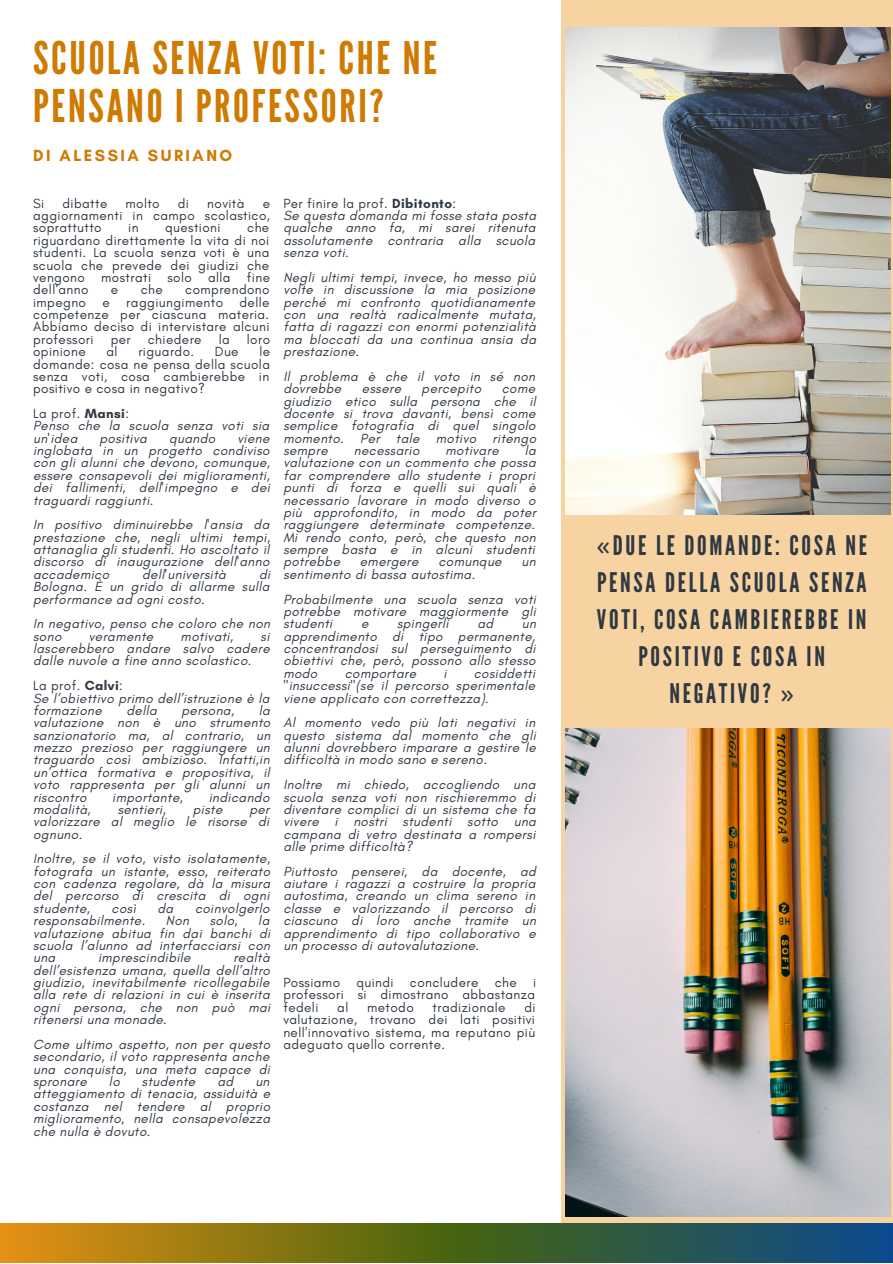
<style>
.page{position:relative;width:893px;height:1264px;background:#fff}
.page>*{position:absolute;margin:0;border:0;box-sizing:border-box;transform-origin:0 0}
.t1{font:45px/48.3px "League Gothic";letter-spacing:.06em;color:#cf7a00}
.t2{font:27px/37px "League Gothic";letter-spacing:.1em;color:#303841;text-align:center}
.t3{font:700 16.5px "Glacial Indifference";letter-spacing:.15em;color:#cf7a00}
.t4{font:italic 13.5px/12.3px "Glacial Indifference";letter-spacing:.03em;color:#303841;text-align:justify}
.t5{font:13.5px/12.3px "Glacial Indifference";letter-spacing:.03em;color:#303841;text-align:justify}
.s1{font-weight:700}
.s2{font-family:"Noto Sans"}
</style>
<div class="page">
<div style="left:561px;top:0;width:331px;height:1262px;background:#f6d3a1"></div>
<svg style="left:0;top:1223px;width:892px;height:39px;background:#60692f"></svg>
<img style="left:565px;top:27px;width:325px;height:487px">
<img style="left:565px;top:728px;width:325px;height:488px">
<p class="t1" style="left:33px;top:35px;width:405px">SCUOLA SENZA VOTI: CHE NE<br>PENSANO I PROFESSORI?</p>
<p class="t3" style="left:33px;top:145px;width:201px">DI ALESSIA SURIANO</p>
<p class="t5" style="left:33px;top:197px;width:13px">Si</p>
<p class="t5" style="left:62px;top:197px;width:46px">dibatte</p>
<p class="t5" style="left:125px;top:197px;width:36px">molto</p>
<p class="t5" style="left:178px;top:197px;width:13px">di</p>
<p class="t5" style="left:207px;top:197px;width:39px">novità</p>
<p class="t5" style="left:33px;top:197px;width:238px;text-indent:229px">e aggiornamenti in campo scolastico, soprattutto</p>
<p class="t5" style="left:33px;top:221px;width:238px;text-indent:214px">che riguardano direttamente la vita di noi studenti. La scuola senza voti è una scuola che prevede dei giudizi che vengono mostrati solo alla fine dell'anno</p>
<p class="t5" style="left:128px;top:221px;width:12px">in</p>
<p class="t5" style="left:165px;top:221px;width:57px">questioni</p>
<p class="t5" style="left:33px;top:283px;width:238px;text-indent:152px">comprendono impegno e raggiungimento delle competenze per ciascuna materia.<br>Abbiamo deciso di intervistare alcuni professori</p>
<p class="t5" style="left:111px;top:283px;width:9px">e</p>
<p class="t5" style="left:141px;top:283px;width:24px">che</p>
<p class="t5" style="left:111px;top:333px;width:22px">per</p>
<p class="t5" style="left:148px;top:333px;width:55px">chiedere</p>
<p class="t5" style="left:219px;top:333px;width:13px">la</p>
<p class="t5" style="left:247px;top:333px;width:25px">loro</p>
<p class="t5" style="left:33px;top:345px;width:238px;text-indent:226px">le domande: cosa ne pensa della scuola senza voti, cosa cambierebbe in positivo e cosa in negativo?</p>
<p class="t5" style="left:33px;top:407px;width:97px">La prof. <span class="s1">Mansi</span>:</p>
<p class="t4" style="left:33px;top:419px;width:238px">Penso che la scuola senza voti sia un'idea</p>
<p class="t5" style="left:33px;top:345px;width:54px">opinione</p>
<p class="t5" style="left:106px;top:345px;width:13px">al</p>
<p class="t5" style="left:138px;top:345px;width:57px">riguardo.</p>
<p class="t5" style="left:215px;top:345px;width:25px">Due</p>
<p class="t4" style="left:99px;top:432px;width:49px">positiva</p>
<p class="t4" style="left:169px;top:432px;width:48px">quando</p>
<p class="t4" style="left:33px;top:432px;width:238px;text-indent:204px">viene inglobata in un progetto condiviso con gli alunni che devono, comunque, essere consapevoli dei miglioramenti, dei fallimenti, dell'impegno e dei traguardi raggiunti.</p>
<p class="t4" style="left:33px;top:518px;width:238px">In positivo diminuirebbe l'ansia da prestazione che, negli ultimi tempi, attanaglia gli studenti. Ho ascoltato il discorso di inaugurazione dell'anno accademico</p>
<p class="t4" style="left:33px;top:568px;width:239px;text-indent:226px">di Bologna. È un grido di allarme sulla performance ad ogni costo.</p>
<p class="t4" style="left:33px;top:617px;width:238px">In negativo, penso che coloro che non sono</p>
<p class="t4" style="left:142px;top:568px;width:85px">dell'università</p>
<p class="t4" style="left:89px;top:629px;width:66px">veramente</p>
<p class="t4" style="left:181px;top:629px;width:54px">motivati,</p>
<p class="t4" style="left:33px;top:629px;width:238px;text-indent:227px">si lascerebbero andare salvo cadere dalle nuvole a fine anno scolastico.</p>
<p class="t5" style="left:33px;top:679px;width:91px">La prof. <span class="s1">Calvi</span>:</p>
<p class="t4" style="left:33px;top:691px;width:238px">Se l’obiettivo primo dell’istruzione è la formazione</p>
<p class="t4" style="left:33px;top:704px;width:239px;text-indent:226px">la valutazione non è uno strumento sanzionatorio ma, al contrario, un mezzo prezioso per raggiungere un traguardo così ambizioso. Infatti,in un’ottica formativa e propositiva, il voto rappresenta per gli alunni un riscontro</p>
<p class="t4" style="left:126px;top:704px;width:32px">della</p>
<p class="t4" style="left:181px;top:704px;width:54px">persona,</p>
<p class="t4" style="left:112px;top:790px;width:72px">importante,</p>
<p class="t4" style="left:209px;top:790px;width:62px">indicando</p>
<p class="t4" style="left:33px;top:803px;width:59px">modalità,</p>
<p class="t4" style="left:118px;top:803px;width:50px">sentieri,</p>
<p class="t4" style="left:193px;top:803px;width:31px">piste</p>
<p class="t4" style="left:33px;top:803px;width:238px;text-indent:216px">per valorizzare al meglio le risorse di ognuno.</p>
<p class="t4" style="left:33px;top:852px;width:238px">Inoltre, se il voto, visto isolatamente, fotografa un istante, esso, reiterato con cadenza regolare, dà la misura del percorso di crescita di ogni studente,</p>
<p class="t4" style="left:112px;top:902px;width:26px">così</p>
<p class="t4" style="left:157px;top:902px;width:17px">da</p>
<p class="t4" style="left:195px;top:902px;width:76px">coinvolgerlo</p>
<p class="t4" style="left:33px;top:914px;width:114px">responsabilmente.</p>
<p class="t4" style="left:166px;top:914px;width:25px">Non</p>
<p class="t4" style="left:210px;top:914px;width:29px">solo,</p>
<p class="t4" style="left:33px;top:914px;width:239px;text-indent:225px">la valutazione abitua fin dai banchi di scuola l’alunno ad interfacciarsi con una</p>
<p class="t4" style="left:33px;top:951px;width:239px;text-indent:200px">realtà dell’esistenza umana, quella dell’altro giudizio, inevitabilmente ricollegabile alla rete di relazioni in cui è inserita ogni persona, che non può mai ritenersi una monade.</p>
<p class="t4" style="left:33px;top:1038px;width:238px">Come ultimo aspetto, non per questo secondario, il voto rappresenta anche una conquista, una meta capace di spronare</p>
<p class="t4" style="left:98px;top:951px;width:94px">imprescindibile</p>
<p class="t4" style="left:109px;top:1075px;width:12px">lo</p>
<p class="t4" style="left:142px;top:1075px;width:55px">studente</p>
<p class="t4" style="left:217px;top:1075px;width:17px">ad</p>
<p class="t4" style="left:33px;top:1075px;width:239px;text-indent:222px">un atteggiamento di tenacia, assiduità e costanza nel tendere al proprio miglioramento, nella consapevolezza che nulla è dovuto.</p>
<p class="t5" style="left:283px;top:197px;width:174px">Per finire la prof. <span class="s1">Dibitonto</span>:</p>
<p class="t4" style="left:283px;top:209px;width:254px">Se questa domanda mi fosse stata posta qualche anno fa, mi sarei ritenuta assolutamente contraria alla scuola senza voti.</p>
<p class="t4" style="left:283px;top:271px;width:254px">Negli ultimi tempi, invece, ho messo più volte in discussione la mia posizione perché mi confronto quotidianamente con una realtà radicalmente mutata, fatta di ragazzi con enormi potenzialità ma bloccati da una continua ansia da prestazione.</p>
<p class="t4" style="left:283px;top:370px;width:253px">Il problema è che il voto in sé non dovrebbe</p>
<p class="t4" style="left:362px;top:382px;width:41px">essere</p>
<p class="t4" style="left:421px;top:382px;width:61px">percepito</p>
<p class="t4" style="left:283px;top:382px;width:254px;text-indent:218px">come giudizio etico sulla persona che il docente si trova davanti, bensì come semplice fotografia di quel singolo momento. Per tale motivo ritengo sempre</p>
<p class="t4" style="left:283px;top:444px;width:254px;text-indent:241px">la valutazione con un commento che possa far comprendere allo studente i propri punti di forza e quelli sui quali è necessario lavorare in modo diverso o più approfondito, in modo da poter raggiungere determinate competenze.<br>Mi rendo conto, però, che questo non sempre basta e in alcuni studenti potrebbe</p>
<p class="t4" style="left:354px;top:444px;width:67px">necessario</p>
<p class="t4" style="left:445px;top:444px;width:55px">motivare</p>
<p class="t4" style="left:360px;top:555px;width:60px">emergere</p>
<p class="t4" style="left:438px;top:555px;width:65px">comunque</p>
<p class="t4" style="left:521px;top:555px;width:16px">un</p>
<p class="t4" style="left:283px;top:568px;width:193px">sentimento di bassa autostima.</p>
<p class="t4" style="left:283px;top:592px;width:254px">Probabilmente una scuola senza voti potrebbe motivare maggiormente gli studenti</p>
<p class="t4" style="left:361px;top:617px;width:9px">e</p>
<p class="t4" style="left:397px;top:617px;width:53px">spingerli</p>
<p class="t4" style="left:477px;top:617px;width:17px">ad</p>
<p class="t4" style="left:283px;top:617px;width:254px;text-indent:238px">un apprendimento di tipo permanente, concentrandosi sul perseguimento di obiettivi che, però, possono allo stesso modo</p>
<p class="t4" style="left:283px;top:667px;width:253px;text-indent:190px">cosiddetti "insuccessi"(se il percorso sperimentale viene applicato con correttezza).</p>
<p class="t4" style="left:283px;top:716px;width:254px">Al momento vedo più lati negativi in questo sistema dal momento che gli alunni dovrebbero imparare a gestire le difficoltà in modo sano e sereno.</p>
<p class="t4" style="left:283px;top:778px;width:254px">Inoltre mi chiedo, accogliendo una scuola senza voti non rischieremmo di diventare complici di un sistema che fa vivere i nostri studenti sotto una campana di vetro destinata a rompersi alle prime difficoltà?</p>
<p class="t4" style="left:283px;top:864px;width:254px">Piuttosto penserei, da docente, ad aiutare i ragazzi a costruire la propria autostima, creando un clima sereno in classe e valorizzando il percorso di ciascuno di loro anche tramite un apprendimento di tipo collaborativo e un processo di autovalutazione.</p>
<p class="t5" style="left:283px;top:976px;width:254px">Possiamo quindi concludere che i professori si dimostrano abbastanza fedeli</p>
<p class="t4" style="left:345px;top:667px;width:73px">comportare</p>
<p class="t4" style="left:443px;top:667px;width:5px">i</p>
<p class="t5" style="left:283px;top:1000px;width:254px;text-indent:241px">di valutazione, trovano dei lati positivi nell'innovativo sistema, ma reputano più adeguato quello corrente.</p>
<p class="t5" style="left:337px;top:1000px;width:13px">al</p>
<p class="t5" style="left:367px;top:1000px;width:48px">metodo</p>
<p class="t5" style="left:432px;top:1000px;width:75px">tradizionale</p>
<p class="t2" style="left:596px;top:527px;width:272px"><span class="s2">«</span>DUE LE DOMANDE: COSA NE<br>PENSA DELLA SCUOLA SENZA<br>VOTI, COSA CAMBIEREBBE IN<br>POSITIVO E COSA IN<br>NEGATIVO? <span class="s2">»</span></p>
</div>
